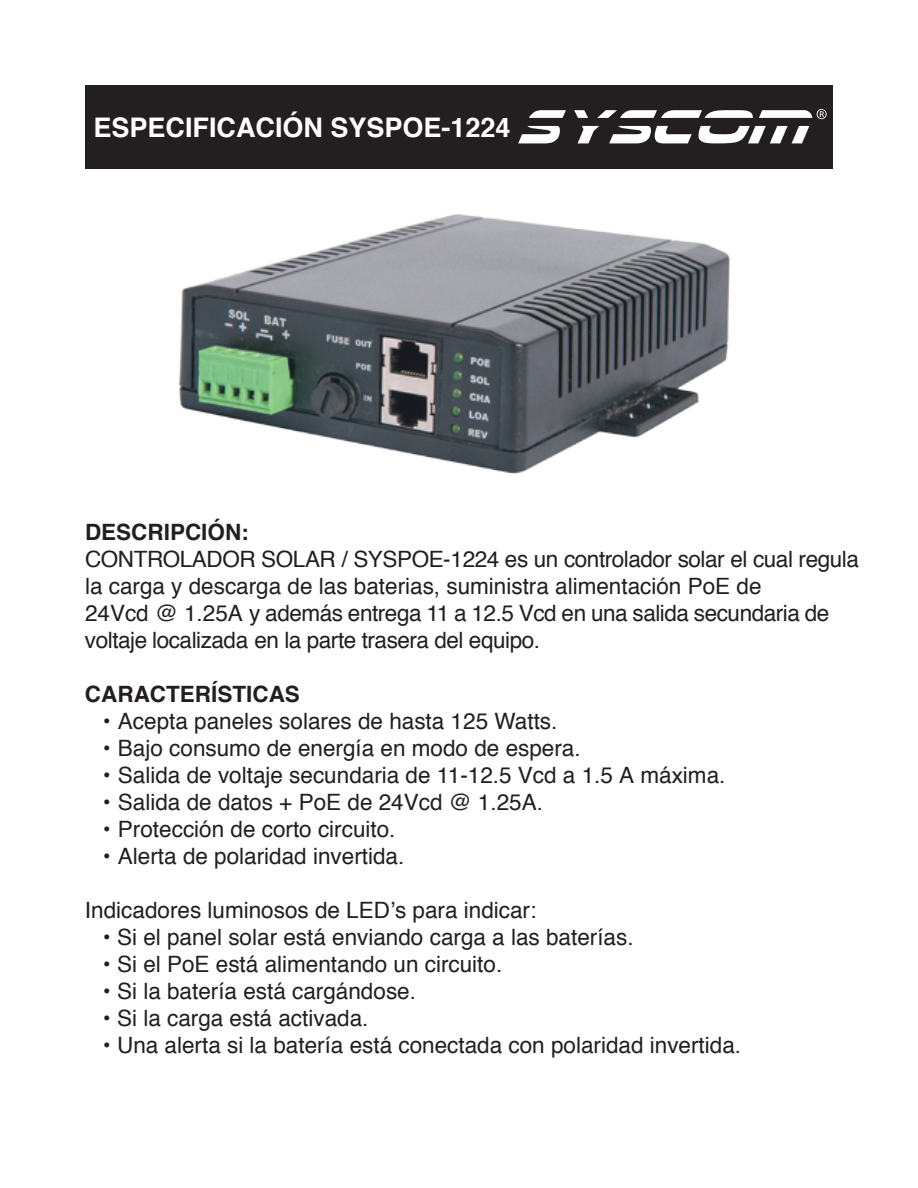
<style>
.page{position:relative;width:918px;height:1188px;background:#fff}
.page>*{position:absolute;margin:0;border:0;box-sizing:border-box;transform-origin:0 0}
.t1{font:700 27px "Helvetica";color:#fff}
.t2{font:22.5px "Helvetica";color:#231f20}
.t3{font:22.5px/27px "Helvetica";letter-spacing:-.02em;color:#231f20}
.t4{font:700 22.5px "Helvetica";color:#231f20}
</style>
<div class="page">
<div style="left:85px;top:85px;width:748px;height:84px;background:#231f20"></div>
<img style="left:178px;top:213px;width:552px;height:261px">
<svg style="left:518px;top:109px;width:309px;height:35px"></svg>
<p class="t1" style="left:94px;top:106px;width:419px">ESPECIFICACIÓN SYSPOE-1224</p>
<p class="t4" style="left:85px;top:514px;width:165px">DESCRIPCIÓN:</p>
<p class="t3" style="left:85px;top:546px;width:775px">CONTROLADOR SOLAR / SYSPOE-1224 es un controlador solar el cual regula la carga y descarga de las baterias, suministra alimentación PoE de<br>24Vcd @ 1.25A y además entrega 11 a 12.5 Vcd en una salida secundaria de voltaje localizada en la parte trasera del equipo.</p>
<p class="t4" style="left:85px;top:676px;width:216px">CARACTERÍSTICAS</p>
<p class="t2" style="left:103px;top:704px;width:456px">• Acepta paneles solares de hasta 125 Watts.</p>
<p class="t2" style="left:103px;top:731px;width:479px">• Bajo consumo de energía en modo de espera.</p>
<p class="t2" style="left:103px;top:758px;width:624px">• Salida de voltaje secundaria de 11-12.5 Vcd a 1.5 A máxima.</p>
<p class="t2" style="left:103px;top:785px;width:441px">• Salida de datos + PoE de 24Vcd @ 1.25A.</p>
<p class="t2" style="left:103px;top:812px;width:294px">• Protección de corto circuito.</p>
<p class="t2" style="left:103px;top:839px;width:303px">• Alerta de polaridad invertida.</p>
<p class="t2" style="left:85px;top:893px;width:453px">Indicadores luminosos de LED’s para indicar:</p>
<p class="t2" style="left:103px;top:920px;width:532px">• Si el panel solar está enviando carga a las baterías.</p>
<p class="t2" style="left:103px;top:947px;width:401px">• Si el PoE está alimentando un circuito.</p>
<p class="t2" style="left:103px;top:974px;width:315px">• Si la batería está cargándose.</p>
<p class="t2" style="left:103px;top:1001px;width:267px">• Si la carga está activada.</p>
<p class="t2" style="left:103px;top:1028px;width:640px">• Una alerta si la batería está conectada con polaridad invertida.</p>
</div>
